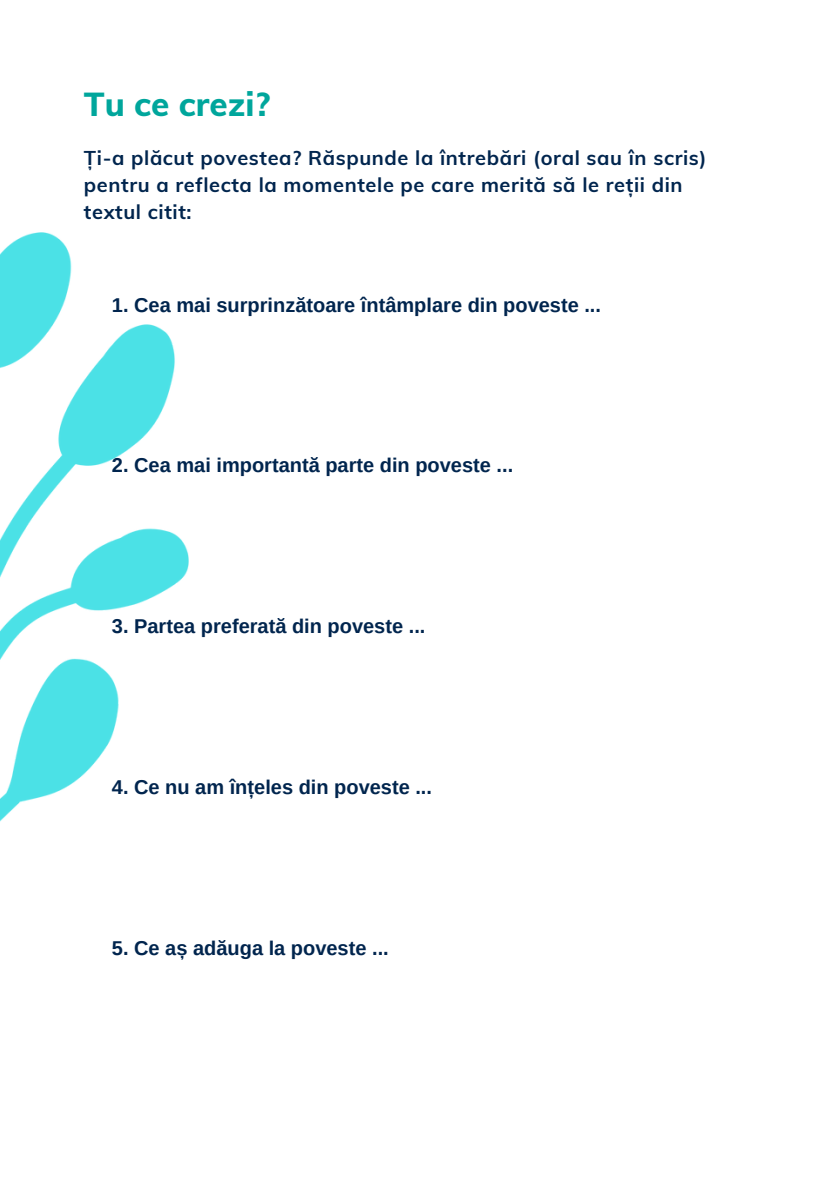
<style>
.page{position:relative;width:839px;height:1191px;background:#fff}
.page>*{position:absolute;margin:0;border:0;box-sizing:border-box;transform-origin:0 0}
.t1{font:800 33.2px "Muli";color:#00a69c}
.t2{font:700 20px "Arimo";color:#01254e}
.t3{font:700 20px/27px "Muli";letter-spacing:.03em;color:#01254e}
</style>
<div class="page">
<img style="left:0;top:232px;width:188px;height:590px">
<p class="t1" style="left:84px;top:83px;width:188px">Tu ce crezi?</p>
<h1 class="t3" style="left:84px;top:144px;width:624px">Ți-a plăcut povestea? Răspunde la întrebări (oral sau în scris) pentru a reflecta la momentele pe care merită să le reții din textul citit:</h1>
<p class="t2" style="left:112px;top:294px;width:490px">1. Cea mai surprinzătoare întâmplare din poveste ...</p>
<p class="t2" style="left:112px;top:454px;width:403px">2. Cea mai importantă parte din poveste ...</p>
<p class="t2" style="left:112px;top:615px;width:315px">3. Partea preferată din poveste ...</p>
<p class="t2" style="left:112px;top:776px;width:321px">4. Ce nu am înțeles din poveste ...</p>
<p class="t2" style="left:112px;top:937px;width:278px">5. Ce aș adăuga la poveste ...</p>
</div>
